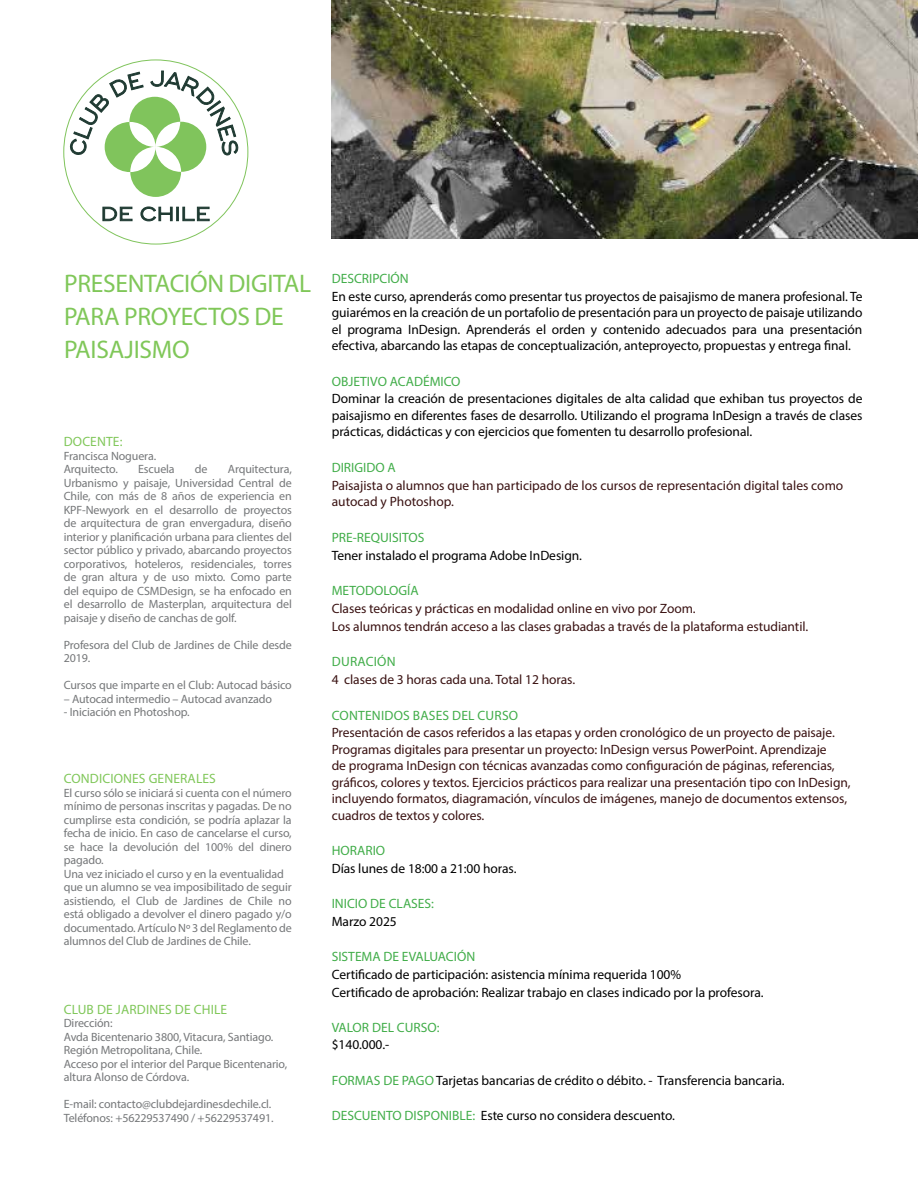
<style>
.page{position:relative;width:918px;height:1188px;background:#fff}
.page>*{position:absolute;margin:0;border:0;box-sizing:border-box;transform-origin:0 0}
.t1{font:25.5px/33px "Myriad Pro";letter-spacing:-.01em;color:#80c759}
.t2{font:13.5px/16.5px "Myriad Pro";letter-spacing:-.005em;color:#000;text-align:justify}
.t3{font:13.5px/16.5px "Myriad Pro";letter-spacing:-.005em;color:#3a1212}
.t4{font:13.5px "Myriad Pro";color:#41ad49}
.t5{font:13.5px "Myriad Pro";letter-spacing:.01em;color:#80c759}
.t6{font:12px/13.5px "Myriad Pro";letter-spacing:-.01em;color:#757779}
.s1{color:#41ad49}
</style>
<div class="page">
<img style="left:332px;top:0;width:586px;height:239px">
<svg style="left:70px;top:71px;width:168px;height:126px"></svg>
<svg style="left:103px;top:207px;width:29px;height:14px"></svg>
<svg style="left:141px;top:207px;width:68px;height:14px"></svg>
<h1 class="t1" style="left:64px;top:267px;width:249px">PRESENTACIÓN DIGITAL<br>PARA PROYECTOS DE<br>PAISAJISMO</h1>
<p class="t4" style="left:332px;top:270px;width:79px">DESCRIPCIÓN</p>
<p class="t2" style="left:332px;top:288px;width:532px">En este curso, aprenderás como presentar tus proyectos de paisajismo de manera profesional. Te guiarémos en la creación de un portafolio de presentación para un proyecto de paisaje utilizando el programa InDesign. Aprenderás el orden y contenido adecuados para una presentación efectiva, abarcando las etapas de conceptualización, anteproyecto, propuestas y entrega final.</p>
<p class="t4" style="left:332px;top:373px;width:130px">OBJETIVO ACADÉMICO</p>
<p class="t2" style="left:332px;top:390px;width:532px">Dominar la creación de presentaciones digitales de alta calidad que exhiban tus proyectos de paisajismo en diferentes fases de desarrollo. Utilizando el programa InDesign a través de clases prácticas, didácticas y con ejercicios que fomenten tu desarrollo profesional.</p>
<p class="t4" style="left:332px;top:459px;width:66px">DIRIGIDO A</p>
<p class="t3" style="left:332px;top:477px;width:513px">Paisajista o alumnos que han participado de los cursos de representación digital tales como autocad y Photoshop.</p>
<p class="t4" style="left:332px;top:529px;width:94px">PRE-REQUISITOS</p>
<p class="t2" style="left:332px;top:547px;width:252px">Tener instalado el programa Adobe InDesign.</p>
<p class="t4" style="left:332px;top:582px;width:89px">METODOLOGÍA</p>
<p class="t3" style="left:332px;top:599px;width:478px;line-height:17.9px">Clases teóricas y prácticas en modalidad online en vivo por Zoom.<br>Los alumnos tendrán acceso a las clases grabadas a través de la plataforma estudiantil.</p>
<p class="t4" style="left:332px;top:653px;width:65px">DURACIÓN</p>
<p class="t3" style="left:332px;top:671px;width:245px">4 clases de 3 horas cada una. Total 12 horas.</p>
<p class="t4" style="left:332px;top:707px;width:188px">CONTENIDOS BASES DEL CURSO</p>
<p class="t3" style="left:332px;top:724px;width:520px">Presentación de casos referidos a las etapas y orden cronológico de un proyecto de paisaje.<br>Programas digitales para presentar un proyecto: InDesign versus PowerPoint. Aprendizaje<br>de programa InDesign con técnicas avanzadas como configuración de páginas, referencias, gráficos, colores y textos. Ejercicios prácticos para realizar una presentación tipo con InDesign, incluyendo formatos, diagramación, vínculos de imágenes, manejo de documentos extensos, cuadros de textos y colores.</p>
<p class="t4" style="left:332px;top:842px;width:55px">HORARIO</p>
<p class="t2" style="left:332px;top:860px;width:186px">Días lunes de 18:00 a 21:00 horas.</p>
<p class="t4" style="left:332px;top:895px;width:104px">INICIO DE CLASES:</p>
<p class="t2" style="left:332px;top:913px;width:67px">Marzo 2025</p>
<p class="t4" style="left:332px;top:948px;width:145px">SISTEMA DE EVALUACIÓN</p>
<p class="t2" style="left:332px;top:965px;width:433px;line-height:17.9px">Certificado de participación: asistencia mínima requerida 100%<br>Certificado de aprobación: Realizar trabajo en clases indicado por la profesora.</p>
<p class="t4" style="left:332px;top:1019px;width:109px">VALOR DEL CURSO:</p>
<p class="t2" style="left:332px;top:1036px;width:59px">$140.000.-</p>
<p class="t2" style="left:332px;top:1072px;width:454px"><span class="s1">FORMAS DE PAGO</span> Tarjetas bancarias de crédito o débito. - Transferencia bancaria.</p>
<p class="t2" style="left:332px;top:1107px;width:345px"><span class="s1">DESCUENTO DISPONIBLE:</span> Este curso no considera descuento.</p>
<p class="t5" style="left:64px;top:433px;width:60px">DOCENTE:</p>
<p class="t6" style="left:64px;top:449px;width:94px">Francisca Noguera.<br>Arquitecto.</p>
<p class="t6" style="left:138px;top:462px;width:38px">Escuela</p>
<p class="t6" style="left:195px;top:462px;width:14px">de</p>
<p class="t6" style="left:64px;top:462px;width:230px;text-align:justify;text-indent:164px">Arquitectura, Urbanismo y paisaje, Universidad Central de Chile, con más de 8 años de experiencia en KPF-Newyork en el desarrollo de proyectos de arquitectura de gran envergadura, diseño interior y planificación urbana para clientes del sector público y privado, abarcando proyectos corporativos, hoteleros, residenciales, torres de gran altura y de uso mixto. Como parte del equipo de CSMDesign, se ha enfocado en el desarrollo de Masterplan, arquitectura del paisaje y diseño de canchas de golf.</p>
<p class="t6" style="left:64px;top:638px;width:230px">Profesora del Club de Jardines de Chile desde<br>2019.</p>
<p class="t6" style="left:64px;top:678px;width:230px">Cursos que imparte en el Club: Autocad básico</p>
<p class="t6" style="left:64px;top:692px;width:210px">– Autocad intermedio – Autocad avanzado</p>
<p class="t6" style="left:64px;top:705px;width:127px">- Iniciación en Photoshop.</p>
<p class="t5" style="left:64px;top:770px;width:154px">CONDICIONES GENERALES</p>
<p class="t6" style="left:64px;top:786px;width:230px">El curso sólo se iniciará si cuenta con el número mínimo de personas inscritas y pagadas. De no cumplirse esta condición, se podría aplazar la fecha de inicio. En caso de cancelarse el curso, se hace la devolución del 100% del dinero pagado.<br>Una vez iniciado el curso y en la eventualidad que un alumno se vea imposibilitado de seguir asistiendo, el Club de Jardines de Chile no está obligado a devolver el dinero pagado y/o documentado. Artículo Nº 3 del Reglamento de alumnos del Club de Jardines de Chile.</p>
<p class="t5" style="left:64px;top:1001px;width:165px">CLUB DE JARDINES DE CHILE</p>
<p class="t6" style="left:64px;top:1016px;width:225px">Dirección:<br>Avda Bicentenario 3800, Vitacura, Santiago.<br>Región Metropolitana, Chile.<br>Acceso por el interior del Parque Bicentenario, altura Alonso de Córdova.</p>
<p class="t6" style="left:64px;top:1097px;width:211px">E-mail: contacto@clubdejardinesdechile.cl.<br>Teléfonos: +56229537490 / +56229537491.</p>
</div>
